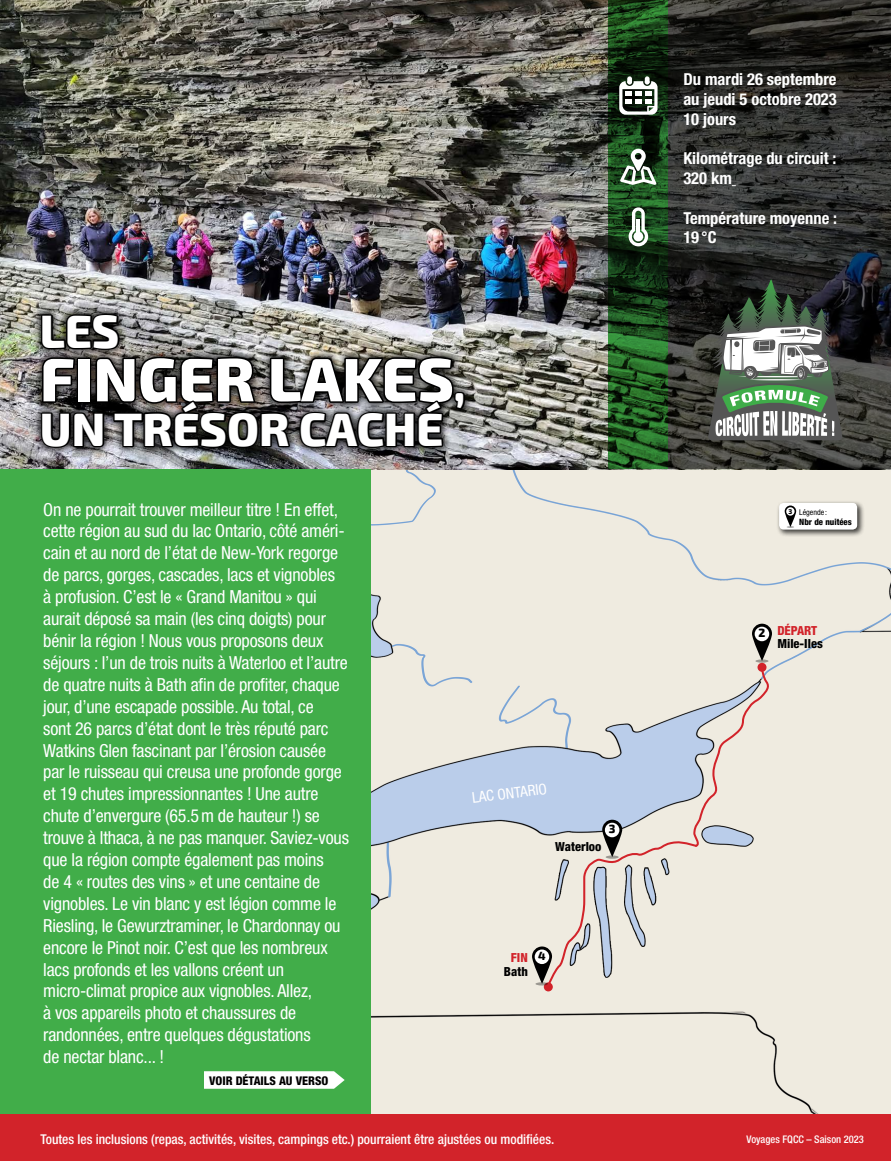
<style>
.page{position:relative;width:891px;height:1161px;background:#fff}
.page>*{position:absolute;margin:0;border:0;box-sizing:border-box;transform-origin:0 0}
.t1{font:800 61.2px "Exo 2";color:#fff}
.t2{font:800 45.9px "Exo 2";color:#fff}
.t3{font:condensed 18px/21.9px "Helvetica Neue";letter-spacing:-.01em;color:#fff}
.t4{font:700 condensed 16.5px/19.8px "Helvetica Neue";color:#fff}
.t5{font:condensed 15px "Helvetica Neue";color:#fff}
.t6{font:500 condensed 13.5px "Helvetica Neue";color:#fff}
.t7{font:800 condensed 12.6px "Helvetica Neue";color:#000}
.t8{font:800 condensed 12.6px "Helvetica Neue";color:#d2232a}
.t9{font:800 condensed 12px "Helvetica Neue";color:#000}
.t10{font:800 11.7px "Exo 2";color:#000}
.t11{font:500 condensed 10.5px "Helvetica Neue";color:#fff}
.t12{font:800 condensed 8.7px "Helvetica Neue";color:#000}
.t13{font:condensed 7.95px "Helvetica Neue";color:#000}
.t14{font:800 6.75px "Exo 2";color:#000}
.s1{font-size:45.9px}
</style>
<div class="page">
<div style="left:371px;top:469px;width:520px;height:646px;background:#efebe0"></div>
<svg style="left:755px;top:659px;width:14px;height:4px"></svg>
<svg style="left:752px;top:624px;width:20px;height:37px"></svg>
<div style="left:755px;top:627px;width:14px;height:14px;background:#fff;border-radius:50%"></div>
<div style="left:758px;top:663px;width:9px;height:9px;background:#d2232a;border-radius:50%"></div>
<div style="left:544px;top:982px;width:9px;height:9px;background:#d2232a;border-radius:50%"></div>
<div style="left:776px;top:500px;width:89px;height:37px;background:#000;opacity:.75"></div>
<div style="left:779px;top:503px;width:78px;height:27px;background:#fff;border-radius:5px"></div>
<svg style="left:785px;top:506px;width:11px;height:21px"></svg>
<div style="left:786px;top:507px;width:9px;height:9px;background:#fff;border-radius:50%"></div>
<img style="left:0;top:0;width:609px;height:469px">
<svg style="left:668px;top:0;width:223px;height:469px;background:#2c2c2a"></svg>
<svg style="left:609px;top:0;width:59px;height:469px;background:#19451b"></svg>
<div style="left:0;top:469px;width:371px;height:651px;background:#41ad49"></div>
<div style="left:627px;top:76px;width:5px;height:8px;background:#fff;border-radius:2px"></div>
<div style="left:645px;top:76px;width:5px;height:8px;background:#fff;border-radius:2px"></div>
<svg style="left:619px;top:81px;width:39px;height:34px"></svg>
<svg style="left:620px;top:149px;width:36px;height:36px"></svg>
<svg style="left:629px;top:207px;width:19px;height:39px"></svg>
<div style="left:633px;top:232px;width:10px;height:9px;background:#fff;border-radius:50%"></div>
<hr style="left:637px;top:219px;width:3px;height:17px;background:#fff">
<svg style="left:204px;top:1071px;width:141px;height:18px;background:#f2f9f3"></svg>
<div style="left:0;top:1115px;width:891px;height:46px;background:#d2232a"></div>
<div style="left:33px;top:306px;width:440px;height:150px;background:#000;opacity:.8"></div>
<img style="left:39px;top:238px;width:428px;height:212px">
<svg style="left:708px;top:279px;width:134px;height:161px"></svg>
<svg style="left:535px;top:982px;width:14px;height:4px"></svg>
<svg style="left:532px;top:947px;width:20px;height:37px"></svg>
<div style="left:535px;top:950px;width:14px;height:14px;background:#fff;border-radius:50%"></div>
<svg style="left:546px;top:667px;width:227px;height:322px;background:#dcdbda"></svg>
<h2 class="t2" style="left:40px;top:304px;width:81px">LES</h2>
<h1 class="t1" style="left:40px;top:343px;width:427px">FINGER LAKES<span class="s1">,</span></h1>
<h2 class="t2" style="left:40px;top:402px;width:405px">UN TRÉSOR CACHÉ</h2>
<p class="t3" style="left:43px;top:498px;width:307px">On ne pourrait trouver meilleur titre ! En effet, cette région au sud du lac Ontario, côté améri&shy;cain et au nord de l’état de New-York regorge de parcs, gorges, cascades, lacs et vignobles<br>à profusion. C’est le « Grand Manitou » qui aurait déposé sa main (les cinq doigts) pour bénir la région ! Nous vous proposons deux séjours : l’un de trois nuits à Waterloo et l’autre de quatre nuits à Bath afin de profiter, chaque jour, d’une escapade possible. Au total, ce<br>sont 26 parcs d’état dont le très réputé parc Watkins Glen fascinant par l’érosion causée par le ruisseau qui creusa une profonde gorge et 19 chutes impressionnantes ! Une autre chute d’envergure (65.5m de hauteur !) se trouve à Ithaca, à ne pas manquer. Saviez-vous que la région compte également pas moins<br>de 4 « routes des vins » et une centaine de vignobles. Le vin blanc y est légion comme le Riesling, le Gewurztraminer, le Chardonnay ou encore le Pinot noir. C’est que les nombreux lacs profonds et les vallons créent un micro-climat propice aux vignobles. Allez,<br>à vos appareils photo et chaussures de randonnées, entre quelques dégustations<br>de nectar blanc... !</p>
<p class="t9" style="left:209px;top:1073px;width:121px">VOIR DÉTAILS AU VERSO</p>
<p class="t5" style="left:471px;top:789px;width:77px;rotate:-7deg">LAC ONTARIO</p>
<p class="t7" style="left:555px;top:839px;width:48px">Waterloo</p>
<p class="t10" style="left:609px;top:822px;width:8px">3</p>
<p class="t8" style="left:511px;top:950px;width:18px">FIN</p>
<p class="t7" style="left:504px;top:964px;width:25px">Bath</p>
<p class="t10" style="left:538px;top:949px;width:9px">4</p>
<p class="t6" style="left:40px;top:1131px;width:515px">Toutes les inclusions (repas, activités, visites, campings etc.) pourraient être ajustées ou modifiées.</p>
<p class="t4" style="left:683px;top:69px;width:155px;text-align:justify">Du mardi 26 septembre au jeudi 5 octobre 2023<br>10 jours</p>
<p class="t4" style="left:683px;top:148px;width:155px">Kilométrage du circuit :<br>320 km</p>
<p class="t4" style="left:683px;top:208px;width:155px">Température moyenne :<br>19 °C</p>
<p class="t14" style="left:789px;top:507px;width:5px">3</p>
<p class="t13" style="left:799px;top:508px;width:29px">Légende :</p>
<p class="t12" style="left:799px;top:516px;width:54px">Nbr de nuitées</p>
<p class="t10" style="left:759px;top:626px;width:8px">2</p>
<p class="t8" style="left:777px;top:623px;width:41px">DÉPART</p>
<p class="t7" style="left:777px;top:636px;width:47px">Mile-Iles</p>
<p class="t11" style="left:747px;top:1133px;width:119px">Voyages FQCC – Saison 2023</p>
</div>
